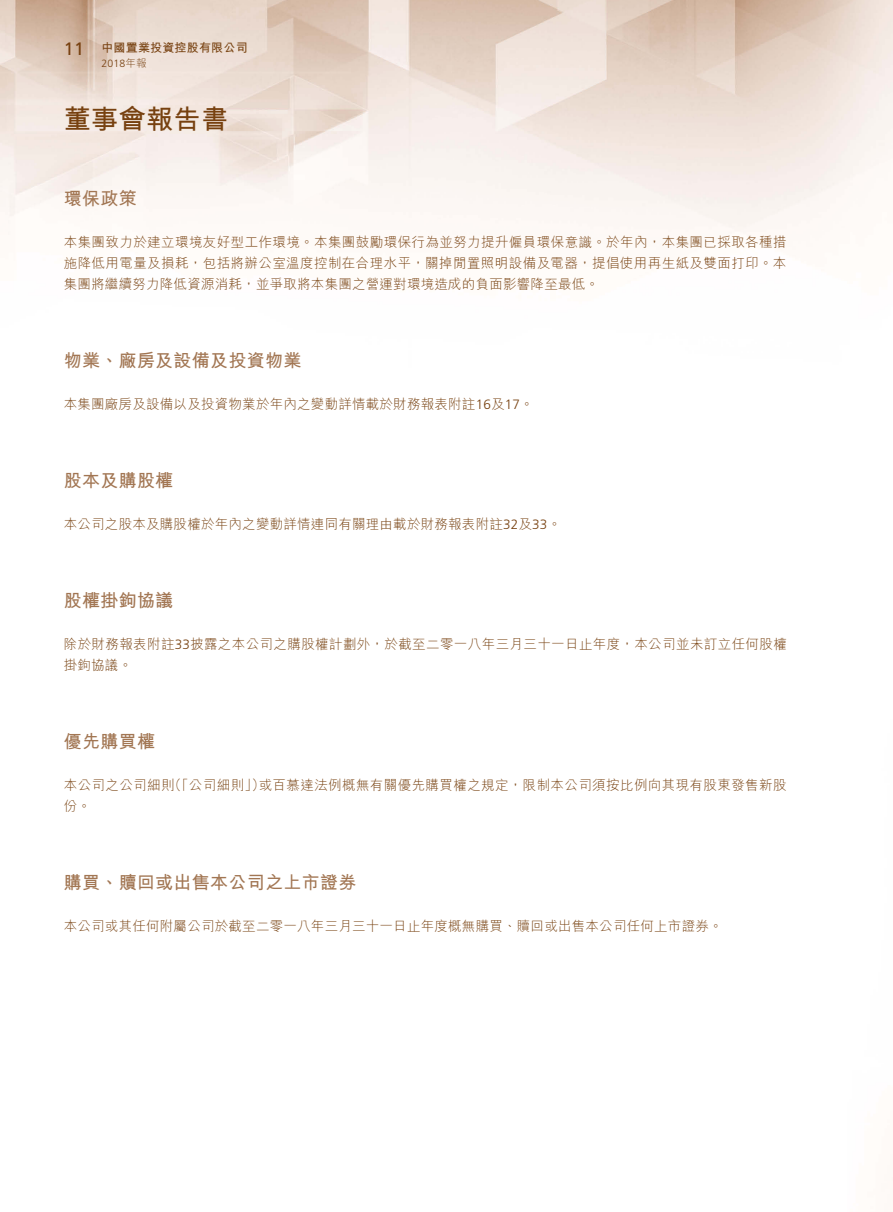
<style>
.page{position:relative;width:893px;height:1212px;background:#fff}
.page>*{position:absolute;margin:0;border:0;box-sizing:border-box;transform-origin:0 0}
.t1{font:700 27px "M Hei HK";letter-spacing:.015em;color:#774110}
.t2{font:700 18px "M Hei HK";letter-spacing:.015em;color:#a27653}
.t3{font:18px "Frutiger LT Std";color:#774110}
.t4{font:300 13.5px/21px "M Hei HK";letter-spacing:.015em;color:#774110}
.t5{font:700 12px "M Hei HK";letter-spacing:.015em;color:#774110}
.t6{font:300 10.5px "Frutiger LT Std";color:#774110}
.s1{font-family:"M Hei HK"}
.s2{font-family:"Frutiger LT Std"}
</style>
<div class="page">
<img style="left:0;top:0;width:893px;height:1180px">
<h2 class="t3" style="left:64px;top:38px;width:22px">11</h2>
<p class="t5" style="left:101px;top:38px;width:148px">中國置業投資控股有限公司</p>
<p class="t6" style="left:101px;top:57px;width:47px">2018<span class="s1">年報</span></p>
<h1 class="t1" style="left:64px;top:99px;width:166px">董事會報告書</h1>
<h2 class="t2" style="left:64px;top:185px;width:74px">環保政策</h2>
<p class="t4" style="left:64px;top:231px;width:724px;text-align:justify">本集團致力於建立環境友好型工作環境。本集團鼓勵環保行為並努力提升僱員環保意識。於年內，本集團已採取各種措施降低用電量及損耗，包括將辦公室溫度控制在合理水平，關掉閒置照明設備及電器，提倡使用再生紙及雙面打印。本集團將繼續努力降低資源消耗，並爭取將本集團之營運對環境造成的負面影響降至最低。</p>
<h2 class="t2" style="left:64px;top:347px;width:239px">物業、廠房及設備及投資物業</h2>
<p class="t4" style="left:64px;top:393px;width:471px">本集團廠房及設備以及投資物業於年內之變動詳情載於財務報表附註<span class="s2">16</span>及<span class="s2">17</span>。</p>
<h2 class="t2" style="left:64px;top:467px;width:111px">股本及購股權</h2>
<p class="t4" style="left:64px;top:513px;width:499px">本公司之股本及購股權於年內之變動詳情連同有關理由載於財務報表附註<span class="s2">32</span>及<span class="s2">33</span>。</p>
<h2 class="t2" style="left:64px;top:587px;width:111px">股權掛鉤協議</h2>
<p class="t4" style="left:64px;top:633px;width:725px">除於財務報表附註<span class="s2">33</span>披露之本公司之購股權計劃外，於截至二零一八年三月三十一日止年度，本公司並未訂立任何股權掛鉤協議。</p>
<h2 class="t2" style="left:64px;top:728px;width:93px">優先購買權</h2>
<p class="t4" style="left:168px;top:774px;width:98px">（「公司細則」）</p>
<p class="t4" style="left:259px;top:774px;width:529px">或百慕達法例概無有關優先購買權之規定，限制本公司須按比例向其現有股東發售新股</p>
<p class="t4" style="left:64px;top:774px;width:112px">本公司之公司細則份。</p>
<h2 class="t2" style="left:64px;top:869px;width:294px">購買、贖回或出售本公司之上市證券</h2>
<p class="t4" style="left:64px;top:915px;width:660px">本公司或其任何附屬公司於截至二零一八年三月三十一日止年度概無購買、贖回或出售本公司任何上市證券。</p>
</div>
